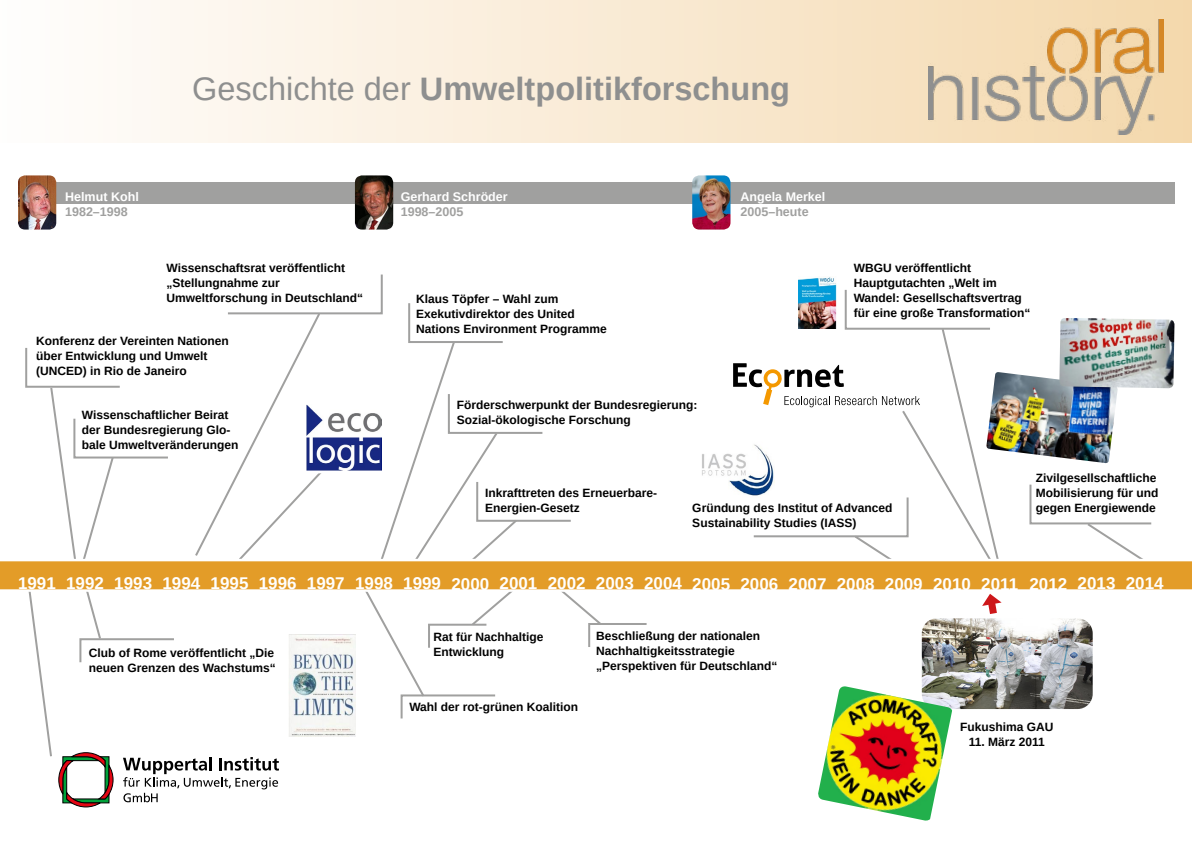
<style>
.page{position:relative;width:1192px;height:842px;background:#fff}
.page>*{position:absolute;margin:0;border:0;box-sizing:border-box;transform-origin:0 0}
.t1{font:700 32.5px "Arimo";color:#8e8f8f}
.t2{font:700 17px "Arimo";color:#fff}
.t3{font:700 12.5px "Arimo";color:#fff}
.t4{font:700 12.5px "Arimo";color:#a0a09f}
.t5{font:700 12px/15px "Arimo";color:#000}
.s1{font-weight:400}
</style>
<div class="page">
<div style="left:0;top:0;width:1192px;height:142px;background:linear-gradient(to right,#fffefe,#f4d8ad)"></div>
<img style="left:928px;top:19px;width:236px;height:116px">
<div style="left:0;top:561px;width:1192px;height:29px;background:#e39c28"></div>
<div style="left:21px;top:182px;width:1153px;height:21px;background:#a0a09f"></div>
<img style="left:692px;top:175px;width:38px;height:55px">
<img style="left:922px;top:618px;width:171px;height:91px">
<svg style="left:982px;top:594px;width:20px;height:27px"></svg>
<img style="left:818px;top:686px;width:134px;height:135px">
<img style="left:355px;top:175px;width:38px;height:55px">
<img style="left:18px;top:175px;width:38px;height:55px">
<svg style="left:24px;top:274px;width:625px;height:533px"></svg>
<img style="left:702px;top:453px;width:31px;height:33px">
<svg style="left:733px;top:289px;width:269px;height:289px"></svg>
<img style="left:798px;top:277px;width:39px;height:52px">
<svg style="left:1028px;top:484px;width:125px;height:82px"></svg>
<img style="left:986px;top:372px;width:132px;height:91px">
<img style="left:1059px;top:318px;width:115px;height:70px">
<h1 class="t1" style="left:192px;top:67px;width:599px"><span class="s1">Geschichte der</span> Umweltpolitikforschung</h1>
<p class="t3" style="left:65px;top:188px;width:75px">Helmut Kohl</p>
<p class="t4" style="left:65px;top:203px;width:64px">1982–1998</p>
<p class="t5" style="left:166px;top:261px;width:198px">Wissenschaftsrat veröffentlicht „Stellungnahme zur<br>Umweltforschung in Deutschland“</p>
<p class="t5" style="left:36px;top:334px;width:194px">Konferenz der Vereinten Nationen über Entwicklung und Umwelt (UNCED) in Rio de Janeiro</p>
<p class="t5" style="left:82px;top:408px;width:158px">Wissenschaftlicher Beirat der Bundesregierung Glo&shy;bale Umweltveränderungen</p>
<p class="t3" style="left:401px;top:188px;width:108px">Gerhard Schröder</p>
<p class="t4" style="left:401px;top:203px;width:64px">1998–2005</p>
<p class="t5" style="left:416px;top:291px;width:192px">Klaus Töpfer – Wahl zum<br>Exekutivdirektor des United<br>Nations Environment Programme</p>
<p class="t5" style="left:457px;top:398px;width:242px">Förderschwerpunkt der Bundesregierung:<br>Sozial-ökologische Forschung</p>
<p class="t3" style="left:741px;top:188px;width:86px">Angela Merkel</p>
<p class="t4" style="left:741px;top:203px;width:70px">2005–heute</p>
<p class="t5" style="left:854px;top:260px;width:178px">WBGU veröffentlicht<br>Hauptgutachten „Welt im<br>Wandel: Gesellschaftsvertrag für eine große Transformation“</p>
<p class="t5" style="left:485px;top:486px;width:174px">Inkrafttreten des Erneuerbare-<br>Energien-Gesetz</p>
<p class="t5" style="left:692px;top:500px;width:202px">Gründung des Institut of Advanced<br>Sustainability Studies (IASS)</p>
<p class="t5" style="left:1036px;top:471px;width:124px">Zivilgesellschaftliche<br>Mobilisierung für und gegen Energiewende</p>
<h2 class="t2" style="left:18px;top:572px;width:521px">1991 1992 1993 1994 1995 1996 1997 1998 1999 2000 2001</h2>
<h2 class="t2" style="left:548px;top:572px;width:521px">2002 2003 2004 2005 2006 2007 2008 2009 2010 2011 2012</h2>
<h2 class="t2" style="left:1126px;top:572px;width:39px">2014</h2>
<h2 class="t2" style="left:1078px;top:572px;width:39px">2013</h2>
<p class="t5" style="left:89px;top:646px;width:188px">Club of Rome veröffentlicht „Die neuen Grenzen des Wachstums“</p>
<p class="t5" style="left:433px;top:629px;width:112px">Rat für Nachhaltige<br>Entwicklung</p>
<p class="t5" style="left:409px;top:700px;width:170px">Wahl der rot-grünen Koalition</p>
<p class="t5" style="left:596px;top:628px;width:183px">Beschließung der nationalen<br>Nachhaltigkeitsstrategie „Perspektiven für Deutschland“</p>
<p class="t5" style="left:960px;top:719px;width:95px">Fukushima GAU</p>
<p class="t5" style="left:969px;top:734px;width:78px">11. März 2011</p>
</div>
